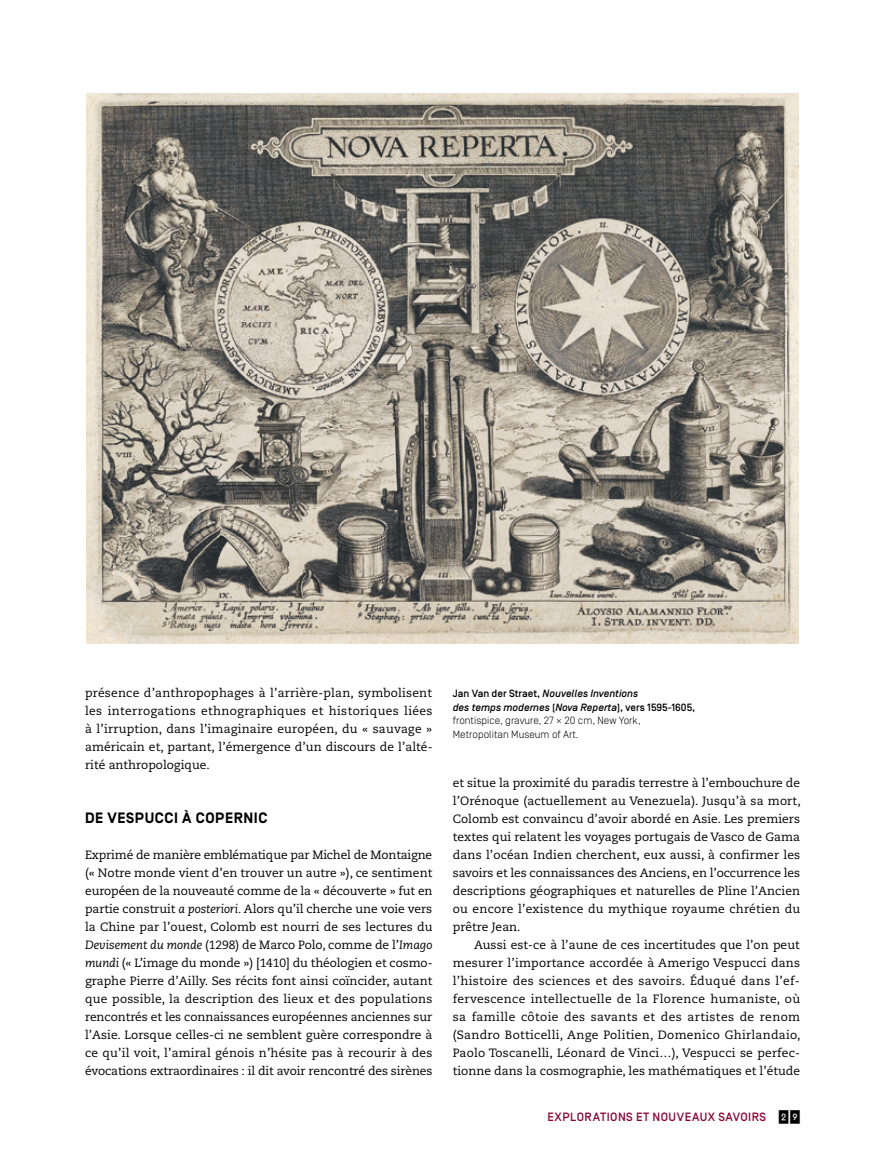
<style>
.page{position:relative;width:881px;height:1170px;background:#fff}
.page>*{position:absolute;margin:0;border:0;box-sizing:border-box;transform-origin:0 0}
.t1{font:700 15px "Simplon BP";letter-spacing:.035em;color:#000}
.t2{font:500 13.5px "Simplon CNDP";color:#000}
.t3{font:12px/18px "Caecilia LT Std";color:#000;text-align:justify}
.t4{font:500 12px "Simplon BP";color:#8c0632}
.t5{font:300 10.5px/13.5px "Simplon BP";color:#000}
.s1{font-style:italic}
.s2{font-weight:500}
.s3{font-weight:500;font-style:italic}
</style>
<div class="page">
<img style="left:86px;top:94px;width:712px;height:549px">
<p class="t3" style="left:85px;top:684px;width:349px">présence d’anthropophages à l’arrière-plan, symbolisent les interrogations ethnographiques et historiques liées à l’irruption, dans l’imaginaire européen, du « sauvage » américain et, partant, l’émergence d’un discours de l’alté&shy;rité anthropologique.</p>
<p class="t1" style="left:85px;top:809px;width:184px">DE VESPUCCI À COPERNIC</p>
<p class="t3" style="left:85px;top:846px;width:349px">Exprimé de manière emblématique par Michel de Montaigne (« Notre monde vient d’en trouver un autre »), ce sentiment européen de la nouveauté comme de la « découverte » fut en partie construit <span class="s1">a posteriori.</span> Alors qu’il cherche une voie vers la Chine par l’ouest, Colomb est nourri de ses lectures du <span class="s1">Devisement du monde</span> (1298) de Marco Polo, comme de l’<span class="s1">Imago mundi</span> (« L’image du monde ») [1410] du théologien et cosmo&shy;graphe Pierre d’Ailly. Ses récits font ainsi coïncider, autant que possible, la description des lieux et des populations rencontrés et les connaissances européennes anciennes sur l’Asie. Lorsque celles-ci ne semblent guère correspondre à ce qu’il voit, l’amiral génois n’hésite pas à recourir à des évocations extraordinaires : il dit avoir rencontré des sirènes</p>
<p class="t5" style="left:452px;top:686px;width:244px"><span class="s2">JAN VAN DER STRAET,</span> <span class="s3">Nouvelles Inventions<br>des temps modernes</span> <span class="s2">(</span><span class="s3">Nova Reperta</span><span class="s2">), VERS 1595-1605, </span>frontispice, gravure, 27 × 20 cm, New York, Metropolitan Museum of Art.</p>
<p class="t3" style="left:452px;top:774px;width:349px">et situe la proximité du paradis terrestre à l’embouchure de l’Orénoque (actuellement au Venezuela). Jusqu’à sa mort, Colomb est convaincu d’avoir abordé en Asie. Les premiers textes qui relatent les voyages portugais de Vasco de Gama dans l’océan Indien cherchent, eux aussi, à confirmer les savoirs et les connaissances des Anciens, en l’occurrence les descriptions géographiques et naturelles de Pline l’Ancien ou encore l’existence du mythique royaume chrétien du prêtre Jean.</p>
<p class="t3" style="left:452px;top:936px;width:349px;text-indent:21px">Aussi est-ce à l’aune de ces incertitudes que l’on peut mesurer l’importance accordée à Amerigo Vespucci dans l’histoire des sciences et des savoirs. Éduqué dans l’ef&shy;fervescence intellectuelle de la Florence humaniste, où sa famille côtoie des savants et des artistes de renom (Sandro Botticelli, Ange Politien, Domenico Ghirlandaio, Paolo Toscanelli, Léonard de Vinci…), Vespucci se perfec&shy;tionne dans la cosmographie, les mathématiques et l’étude</p>
<p class="t4" style="left:547px;top:1110px;width:16px">EXPLORATIONS</p>
<p class="t4" style="left:635px;top:1110px;width:26px">ET NOUVEAUX</p>
<p class="t4" style="left:718px;top:1110px;width:7px">SAVOIRS</p>
<p class="t2" style="left:778px;top:1110px;width:23px">29</p>
</div>
